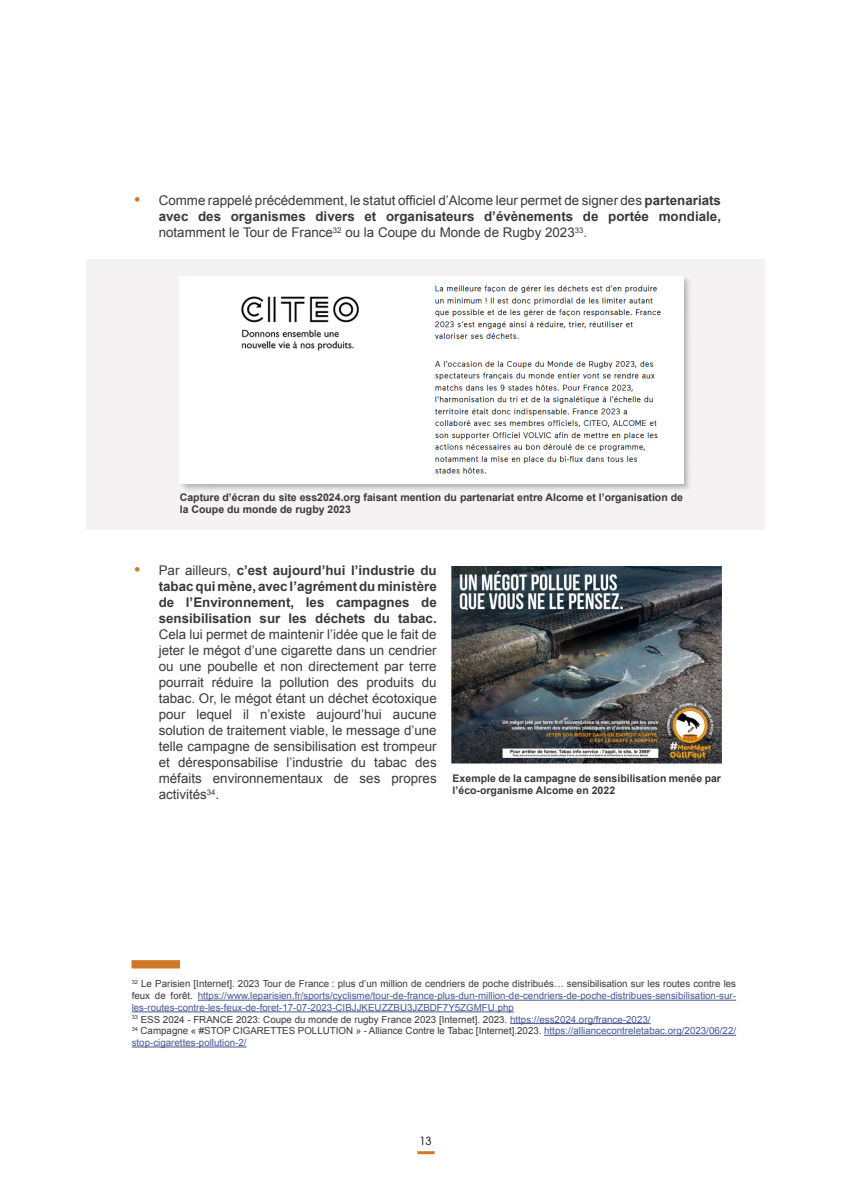
<style>
.page{position:relative;width:851px;height:1191px;background:#fff}
.page>*{position:absolute;margin:0;border:0;box-sizing:border-box;transform-origin:0 0}
.t1{font:13.35px/16px "Arial";color:#393939;text-align:justify}
.t2{font:700 13.35px/16px "Arial";color:#393939;text-align:justify}
.t3{font:11.1px "ITC Avant Garde Pro";color:#000}
.t4{font:700 10.5px/12.6px "Arial";color:#393939}
.t5{font:9.75px/11.7px "Arial";color:#465792}
.s1{font-family:"ITC Avant Garde Pro";font-weight:700;font-size:15px;color:#d17928}
.s2{font-weight:700}
.s3{font-family:"ITC Avant Garde Pro";font-size:15px;color:#d17928}
.s4{font-weight:400}
.s5{color:#393939}
</style>
<div class="page">
<hr style="left:417px;top:1151px;width:17px;height:3px;background:#d17928">
<div style="left:132px;top:960px;width:48px;height:8px;background:#d17928"></div>
<hr style="left:198px;top:999px;width:538px;height:1px;background:#465792">
<hr style="left:132px;top:1011px;width:382px;height:1px;background:#465792">
<hr style="left:510px;top:1023px;width:140px;height:1px;background:#465792">
<hr style="left:544px;top:1035px;width:192px;height:1px;background:#465792">
<hr style="left:132px;top:1046px;width:115px;height:1px;background:#465792">
<img style="left:451px;top:567px;width:270px;height:197px">
<div style="left:86px;top:259px;width:678px;height:271px;background:#f4f2f2"></div>
<div style="left:179px;top:276px;width:512px;height:216px;background:#000;opacity:.25"></div>
<img style="left:180px;top:276px;width:503px;height:208px">
<p class="t1" style="left:159px;top:193px;width:563px;text-indent:-27px"><span class="s1">•</span> Comme rappelé précédemment, le statut officiel d’Alcome leur permet de signer des <span class="s2">partenariats avec des organismes divers et organisateurs d’évènements de portée mondiale, </span>notamment le Tour de France<sup>32</sup> ou la Coupe du Monde de Rugby 2023<sup>33</sup>.</p>
<p class="t4" style="left:180px;top:491px;width:504px">Capture d’écran du site ess2024.org faisant mention du partenariat entre Alcome et l’organisation de la Coupe du monde de rugby 2023</p>
<p class="t2" style="left:159px;top:563px;width:279px;text-indent:-27px"><span class="s3">•</span> <span class="s4">Par ailleurs,</span> c’est aujourd’hui l’industrie du tabac qui mène, avec l’agrément du ministère de l’Environnement, les campagnes de sensibilisation sur les déchets du tabac.</p>
<p class="t1" style="left:159px;top:626px;width:279px">Cela lui permet de maintenir l’idée que le fait de jeter le mégot d’une cigarette dans un cendrier ou une poubelle et non directement par terre pourrait réduire la pollution des produits du tabac. Or, le mégot étant un déchet écotoxique pour lequel il n’existe aujourd’hui aucune solution de traitement viable, le message d’une telle campagne de sensibilisation est trompeur et déresponsabilise l’industrie du tabac des méfaits environnementaux de ses propres activités<sup>34</sup>.</p>
<p class="t4" style="left:452px;top:772px;width:270px">Exemple de la campagne de sensibilisation menée par l’éco-organisme Alcome en 2022</p>
<p class="t5" style="left:132px;top:978px;width:606px"><sup>32</sup> <span class="s5">Le Parisien [Internet]. 2023 Tour de France : plus d’un million de cendriers de poche distribués… sensibilisation sur les routes contre les feux de forêt.</span> https://www.leparisien.fr/sports/cyclisme/tour-de-france-plus-dun-million-de-cendriers-de-poche-distribues-sensibilisation-sur&shy;les-routes-contre-les-feux-de-foret-17-07-2023-CIBJJKEUZZBU3JZBDF7Y5ZGMFU.php<br><sup>33</sup> <span class="s5">ESS 2024 - FRANCE 2023: Coupe du monde de rugby France 2023 [Internet]. 2023.</span> https://ess2024.org/france-2023/<br><sup>34</sup> <span class="s5">Campagne « #STOP CIGARETTES POLLUTION » - Alliance Contre le Tabac [Internet].2023.</span> https://alliancecontreletabac.org/2023/06/22/ stop-cigarettes-pollution-2/</p>
<p class="t3" style="left:419px;top:1134px;width:14px">13</p>
</div>
